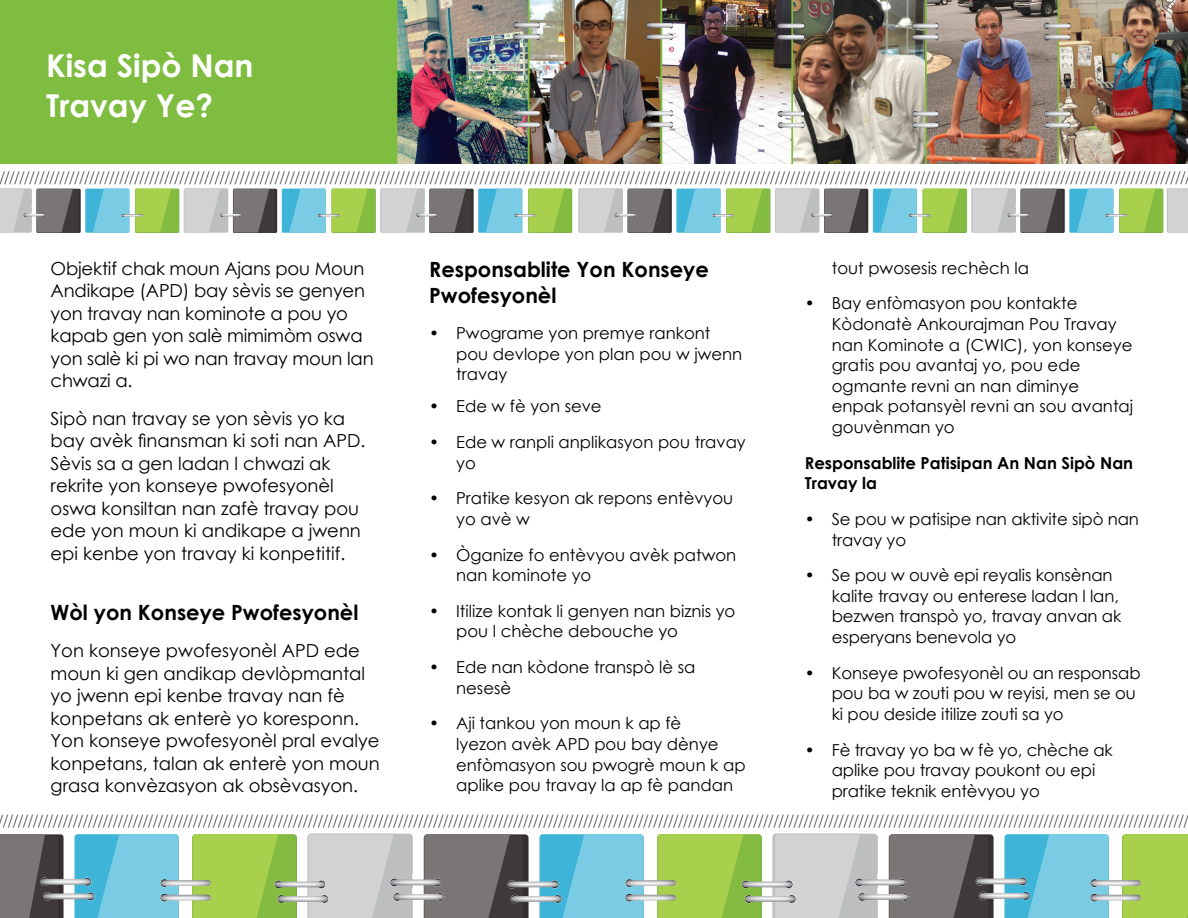
<style>
.page{position:relative;width:1188px;height:918px;background:#fff}
.page>*{position:absolute;margin:0;border:0;box-sizing:border-box;transform-origin:0 0}
.Heading_1{font:700 31.5px/40.5px "Century Gothic";color:#fff}
.t1{font:700 21px/26.2px "Century Gothic";color:#000}
.t2{font:18px/22.5px "Century Gothic";color:#000}
.t3{font:18px "Times New Roman";color:#231f20}
.t4{font:16.5px/20.7px "Century Gothic";color:#000}
.t5{font:700 16.5px/20.7px "Century Gothic";color:#000}
</style>
<div class="page">
<div style="left:0;top:0;width:1188px;height:164px;background:#7fbd41"></div>
<img style="left:662px;top:0;width:129px;height:164px">
<img style="left:1060px;top:0;width:128px;height:164px">
<img style="left:794px;top:0;width:130px;height:164px">
<img style="left:927px;top:0;width:131px;height:164px">
<img style="left:397px;top:0;width:131px;height:164px">
<svg style="left:777px;top:23px;width:7px;height:18px"></svg>
<svg style="left:777px;top:110px;width:7px;height:19px"></svg>
<svg style="left:800px;top:23px;width:4px;height:12px"></svg>
<img style="left:778px;top:24px;width:26px;height:4px">
<img style="left:778px;top:35px;width:26px;height:5px">
<svg style="left:800px;top:116px;width:4px;height:7px"></svg>
<img style="left:778px;top:111px;width:26px;height:5px">
<img style="left:778px;top:123px;width:26px;height:5px">
<svg style="left:912px;top:23px;width:6px;height:18px"></svg>
<svg style="left:912px;top:110px;width:6px;height:19px"></svg>
<svg style="left:935px;top:23px;width:4px;height:17px"></svg>
<img style="left:912px;top:24px;width:26px;height:4px">
<img style="left:912px;top:35px;width:26px;height:5px">
<svg style="left:935px;top:111px;width:4px;height:17px"></svg>
<img style="left:912px;top:111px;width:26px;height:5px">
<img style="left:912px;top:123px;width:26px;height:5px">
<svg style="left:1044px;top:23px;width:6px;height:18px"></svg>
<svg style="left:1044px;top:110px;width:6px;height:19px"></svg>
<svg style="left:1067px;top:23px;width:4px;height:17px"></svg>
<img style="left:1044px;top:24px;width:26px;height:4px">
<img style="left:1044px;top:35px;width:26px;height:5px">
<svg style="left:1067px;top:116px;width:4px;height:7px"></svg>
<img style="left:1044px;top:111px;width:27px;height:5px">
<img style="left:1044px;top:123px;width:27px;height:5px">
<img style="left:413px;top:879px;width:11px;height:6px">
<div style="left:1122px;top:834px;width:66px;height:84px;background:#a9d04d"></div>
<img style="left:1109px;top:895px;width:32px;height:6px">
<img style="left:1109px;top:880px;width:32px;height:6px">
<img style="left:878px;top:879px;width:11px;height:6px">
<img style="left:530px;top:0;width:130px;height:164px">
<svg style="left:85px;top:189px;width:44px;height:44px;background:#69c5e0"></svg>
<img style="left:122px;top:214px;width:13px;height:3px">
<div style="left:36px;top:189px;width:45px;height:44px;background:#363030"></div>
<svg style="left:0;top:188px;width:78px;height:45px"></svg>
<img style="left:24px;top:214px;width:21px;height:2px">
<svg style="left:282px;top:189px;width:44px;height:44px;background:#68c5e0"></svg>
<img style="left:318px;top:214px;width:14px;height:3px">
<div style="left:233px;top:189px;width:44px;height:44px;background:#363030"></div>
<svg style="left:135px;top:188px;width:140px;height:45px;background:#a3af88"></svg>
<img style="left:220px;top:214px;width:21px;height:2px">
<svg style="left:528px;top:189px;width:44px;height:44px;background:#9cc949"></svg>
<svg style="left:478px;top:189px;width:44px;height:44px;background:#68c5e0"></svg>
<img style="left:515px;top:214px;width:21px;height:3px">
<div style="left:429px;top:189px;width:45px;height:44px;background:#363030"></div>
<svg style="left:332px;top:188px;width:139px;height:45px;background:#a3af88"></svg>
<img style="left:417px;top:214px;width:21px;height:2px">
<div style="left:628px;top:189px;width:44px;height:44px;background:#363030"></div>
<svg style="left:578px;top:188px;width:92px;height:45px"></svg>
<img style="left:615px;top:214px;width:21px;height:2px">
<svg style="left:873px;top:189px;width:44px;height:44px;background:#68c5e0"></svg>
<img style="left:909px;top:214px;width:14px;height:3px">
<div style="left:824px;top:189px;width:44px;height:44px;background:#363030"></div>
<svg style="left:676px;top:188px;width:190px;height:45px;background:#98b6a0"></svg>
<img style="left:811px;top:214px;width:21px;height:2px">
<svg style="left:1069px;top:189px;width:44px;height:44px;background:#69c5e0"></svg>
<img style="left:1106px;top:214px;width:13px;height:3px">
<div style="left:1021px;top:189px;width:44px;height:44px;background:#363030"></div>
<svg style="left:923px;top:188px;width:139px;height:45px;background:#a3af88"></svg>
<img style="left:1008px;top:214px;width:21px;height:2px">
<svg style="left:1119px;top:188px;width:69px;height:45px;background:#b1ce7e"></svg>
<svg style="left:513px;top:22px;width:6px;height:18px"></svg>
<svg style="left:513px;top:110px;width:6px;height:18px"></svg>
<img style="left:514px;top:23px;width:26px;height:5px">
<img style="left:514px;top:34px;width:26px;height:5px">
<img style="left:514px;top:111px;width:26px;height:5px">
<img style="left:514px;top:122px;width:26px;height:5px">
<svg style="left:646px;top:22px;width:7px;height:18px"></svg>
<svg style="left:646px;top:110px;width:7px;height:18px"></svg>
<img style="left:647px;top:23px;width:26px;height:5px">
<img style="left:647px;top:35px;width:26px;height:4px">
<img style="left:647px;top:111px;width:26px;height:5px">
<img style="left:647px;top:122px;width:26px;height:5px">
<svg style="left:192px;top:834px;width:105px;height:84px;background:#9fc94d"></svg>
<svg style="left:308px;top:834px;width:105px;height:84px;background:#cbcbcc"></svg>
<img style="left:275px;top:882px;width:50px;height:5px">
<img style="left:278px;top:896px;width:50px;height:6px">
<svg style="left:424px;top:834px;width:105px;height:84px;background:#6d6868"></svg>
<svg style="left:539px;top:834px;width:105px;height:84px;background:#6ac4de"></svg>
<img style="left:508px;top:882px;width:50px;height:5px">
<img style="left:511px;top:896px;width:50px;height:6px">
<svg style="left:657px;top:834px;width:105px;height:84px;background:#9fc94d"></svg>
<svg style="left:773px;top:834px;width:105px;height:84px;background:#cbcbcc"></svg>
<svg style="left:788px;top:895px;width:8px;height:8px"></svg>
<img style="left:742px;top:882px;width:50px;height:5px">
<img style="left:745px;top:896px;width:50px;height:6px">
<svg style="left:889px;top:834px;width:105px;height:84px;background:#6d6868"></svg>
<svg style="left:1004px;top:834px;width:105px;height:84px;background:#6ac4df"></svg>
<svg style="left:1022px;top:892px;width:8px;height:8px"></svg>
<img style="left:976px;top:878px;width:50px;height:6px">
<img style="left:979px;top:893px;width:50px;height:6px">
<svg style="left:0;top:834px;width:64px;height:84px;background:#655f60"></svg>
<div style="left:44px;top:893px;width:7px;height:7px;background:#3b383b;border-radius:50%"></div>
<svg style="left:74px;top:834px;width:105px;height:84px;background:#6ac4de"></svg>
<img style="left:41px;top:879px;width:50px;height:6px">
<img style="left:44px;top:893px;width:50px;height:6px">
<p class="Heading_1" style="left:46px;top:44px;width:209px">Kisa Sipò Nan<br>Travay Ye?</p>
<p class="t3" style="left:-1px;top:165px;width:1192px">//////////////////////////////////////////////////////////////////////////////////////////////////////////////////////////////////////////////////////////////////////////////////////////////////////////////////////////////////////////////</p>
<p class="t4" style="left:832px;top:257px;width:199px">tout pwosesis rechèch la</p>
<p class="t4" style="left:832px;top:293px;width:303px;text-indent:-27px">• Bay enfòmasyon pou kontakte<br>Kòdonatè Ankourajman Pou Travay nan Kominote a (CWIC), yon konseye gratis pou avantaj yo, pou ede ogmante revni an nan diminye enpak potansyèl revni an sou avantaj gouvènman yo</p>
<p class="t5" style="left:805px;top:452px;width:330px">Responsablite Patisipan An Nan Sipò Nan<br>Travay la</p>
<p class="t4" style="left:832px;top:508px;width:309px;text-indent:-27px">• Se pou w patisipe nan aktivite sipò nan travay yo</p>
<p class="t4" style="left:832px;top:565px;width:291px;text-indent:-27px">• Se pou w ouvè epi reyalis konsènan kalite travay ou enterese ladan l lan, bezwen transpò yo, travay anvan ak esperyans benevola yo</p>
<p class="t4" style="left:832px;top:662px;width:310px;text-indent:-27px">• Konseye pwofesyonèl ou an responsab pou ba w zouti pou w reyisi, men se ou ki pou deside itilize zouti sa yo</p>
<p class="t4" style="left:832px;top:739px;width:283px;text-indent:-27px">• Fè travay yo ba w fè yo, chèche ak aplike pou travay poukont ou epi pratike teknik entèvyou yo</p>
<p class="t3" style="left:1189px;top:834px;width:1192px;rotate:-180deg">//////////////////////////////////////////////////////////////////////////////////////////////////////////////////////////////////////////////////////////////////////////////////////////////////////////////////////////////////////////////</p>
<p class="t2" style="left:51px;top:257px;width:325px">Objektif chak moun Ajans pou Moun<br>Andikape (APD) bay sèvis se genyen yon travay nan kominote a pou yo kapab gen yon salè mimimòm oswa yon salè ki pi wo nan travay moun lan chwazi a.</p>
<p class="t2" style="left:51px;top:407px;width:317px">Sipò nan travay se yon sèvis yo ka bay avèk finansman ki soti nan APD.<br>Sèvis sa a gen ladan l chwazi ak rekrite yon konseye pwofesyonèl oswa konsiltan nan zafè travay pou ede yon moun ki andikape a jwenn epi kenbe yon travay ki konpetitif.</p>
<p class="t1" style="left:51px;top:598px;width:309px">Wòl yon Konseye Pwofesyonèl</p>
<p class="t2" style="left:51px;top:639px;width:331px">Yon konseye pwofesyonèl APD ede moun ki gen andikap devlòpmantal yo jwenn epi kenbe travay nan fè konpetans ak enterè yo koresponn.<br>Yon konseye pwofesyonèl pral evalye konpetans, talan ak enterè yon moun grasa konvèzasyon ak obsèvasyon.</p>
<p class="t1" style="left:429px;top:255px;width:281px">Responsablite Yon Konseye<br>Pwofesyonèl</p>
<p class="t4" style="left:456px;top:322px;width:288px;text-indent:-27px">• Pwograme yon premye rankont pou devlope yon plan pou w jwenn travay</p>
<p class="t4" style="left:429px;top:396px;width:174px">• Ede w fè yon seve</p>
<p class="t4" style="left:456px;top:431px;width:291px;text-indent:-27px">• Ede w ranpli anplikasyon pou travay yo</p>
<p class="t4" style="left:456px;top:488px;width:279px;text-indent:-27px">• Pratike kesyon ak repons entèvyou yo avè w</p>
<p class="t4" style="left:456px;top:544px;width:282px;text-indent:-27px">• Òganize fo entèvyou avèk patwon nan kominote yo</p>
<p class="t4" style="left:456px;top:600px;width:281px;text-indent:-27px">• Itilize kontak li genyen nan biznis yo pou l chèche debouche yo</p>
<p class="t4" style="left:456px;top:656px;width:241px;text-indent:-27px">• Ede nan kòdone transpò lè sa nesesè</p>
<p class="t4" style="left:456px;top:713px;width:291px;text-indent:-27px">• Aji tankou yon moun k ap fè<br>lyezon avèk APD pou bay dènye enfòmasyon sou pwogrè moun k ap aplike pou travay la ap fè pandan</p>
</div>
